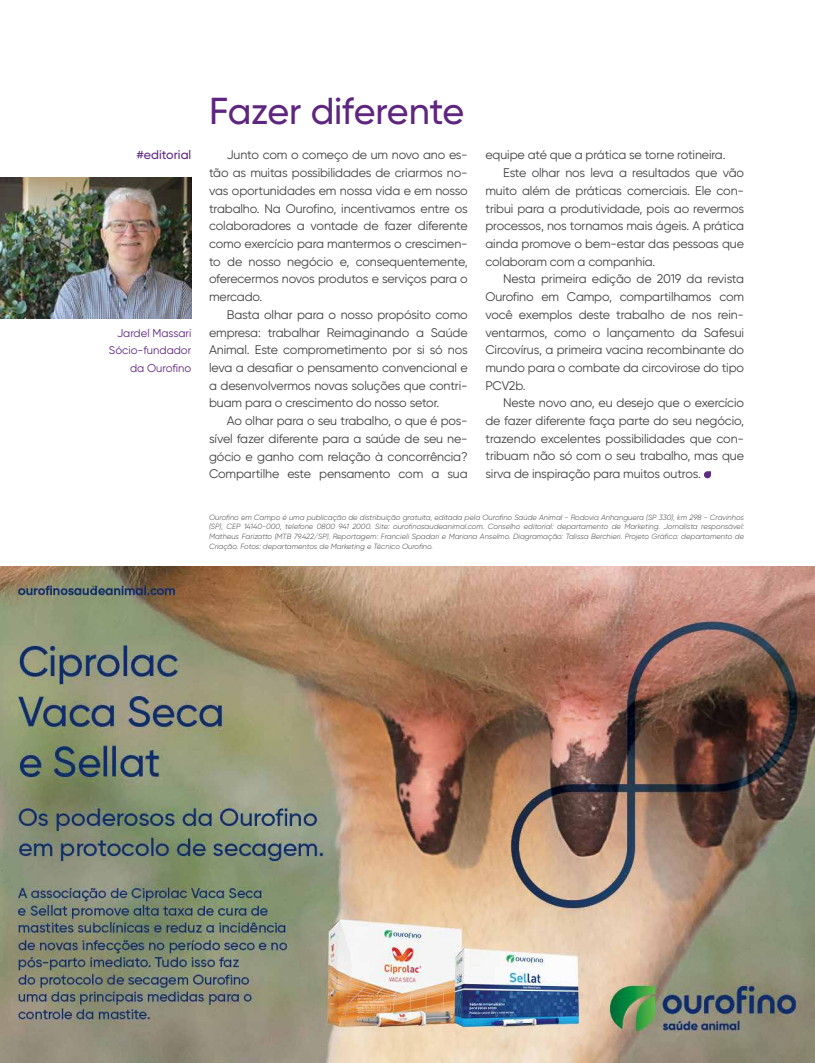
<style>
.page{position:relative;width:815px;height:1063px;background:#fff}
.page>*{position:absolute;margin:0;border:0;box-sizing:border-box;transform-origin:0 0}
.t1{font:500 37.5px "Gilroy";letter-spacing:-.015em;color:#5e267f}
.t2{font:12.5px/17.8px "Gilroy";letter-spacing:-.01em;color:#414042;text-align:justify}
.t3{font:500 12.5px "Gilroy";color:#5e267f}
.t4{font:11.25px/17.8px "Gilroy";color:#5e267f;text-align:right}
.t5{font:italic 300 7.5px/9.9px "Gilroy";color:#414042;text-align:justify}
</style>
<div class="page">
<img style="left:0;top:567px;width:815px;height:496px">
<img style="left:0;top:177px;width:191px;height:142px">
<svg style="left:704px;top:471px;width:7px;height:7px"></svg>
<p class="t3" style="left:136px;top:147px;width:56px">#editorial</p>
<p class="t4" style="left:109px;top:324px;width:84px">Jardel Massari<br>Sócio-fundador da Ourofino</p>
<h1 class="t1" style="left:209px;top:88px;width:257px">Fazer diferente</h1>
<p class="t2" style="left:209px;top:146px;width:260px;text-indent:18px">Junto com o começo de um novo ano es&shy;tão as muitas possibilidades de criarmos no&shy;vas oportunidades em nossa vida e em nosso trabalho. Na Ourofino, incentivamos entre os colaboradores a vontade de fazer diferente como exercício para mantermos o crescimen&shy;to de nosso negócio e, consequentemente, oferecermos novos produtos e serviços para o mercado.</p>
<p class="t2" style="left:209px;top:305px;width:260px;text-indent:18px">Basta olhar para o nosso propósito como empresa: trabalhar Reimaginando a Saúde Animal. Este comprometimento por si só nos leva a desafiar o pensamento convencional e a desenvolvermos novas soluções que contri&shy;buam para o crescimento do nosso setor.</p>
<p class="t2" style="left:209px;top:412px;width:260px;text-indent:18px">Ao olhar para o seu trabalho, o que é pos&shy;sível fazer diferente para a saúde de seu ne&shy;gócio e ganho com relação à concorrência?<br>Compartilhe este pensamento com a sua</p>
<p class="t2" style="left:485px;top:146px;width:242px">equipe até que a prática se torne rotineira.</p>
<p class="t2" style="left:503px;top:164px;width:242px">Este olhar nos leva a resultados que vão</p>
<p class="t2" style="left:485px;top:181px;width:260px">muito além de práticas comerciais. Ele con-</p>
<p class="t2" style="left:485px;top:199px;width:260px">tribui para a produtividade, pois ao revermos</p>
<p class="t2" style="left:485px;top:217px;width:260px">processos, nos tornamos mais ágeis. A prática</p>
<p class="t2" style="left:485px;top:235px;width:260px">ainda promove o bem-estar das pessoas que</p>
<p class="t2" style="left:485px;top:252px;width:172px">colaboram com a companhia.</p>
<p class="t2" style="left:503px;top:270px;width:242px">Nesta primeira edição de 2019 da revista</p>
<p class="t2" style="left:485px;top:288px;width:260px">Ourofino em Campo, compartilhamos com</p>
<p class="t2" style="left:485px;top:305px;width:260px">você exemplos deste trabalho de nos rein-</p>
<p class="t2" style="left:485px;top:323px;width:260px">ventarmos, como o lançamento da Safesui</p>
<p class="t2" style="left:485px;top:341px;width:260px">Circovírus, a primeira vacina recombinante do</p>
<p class="t2" style="left:485px;top:359px;width:260px">mundo para o combate da circovirose do tipo</p>
<p class="t2" style="left:485px;top:376px;width:42px">PCV2b.</p>
<p class="t2" style="left:503px;top:394px;width:242px">Neste novo ano, eu desejo que o exercício</p>
<p class="t2" style="left:485px;top:412px;width:260px">de fazer diferente faça parte do seu negócio,</p>
<p class="t2" style="left:485px;top:429px;width:260px">trazendo excelentes possibilidades que con-</p>
<p class="t2" style="left:485px;top:447px;width:260px">tribuam não só com o seu trabalho, mas que</p>
<p class="t2" style="left:485px;top:465px;width:217px">sirva de inspiração para muitos outros.</p>
<p class="t5" style="left:209px;top:512px;width:537px">Ourofino em Campo é uma publicação de distribuição gratuita, editada pela Ourofino Saúde Animal - Rodovia Anhanguera (SP 330), km 298 - Cravinhos (SP), CEP 14140-000, telefone 0800 941 2000. Site: ourofinosaudeanimal.com. Conselho editorial: departamento de Marketing. Jornalista responsável:<br>Matheus Farizatto (MTB 79.422/SP). Reportagem: Francieli Spadari e Mariana Anselmo. Diagramação: Talissa Berchieri. Projeto Gráfico: departamento de Criação. Fotos: departamentos de Marketing e Técnico Ourofino.</p>
</div>
